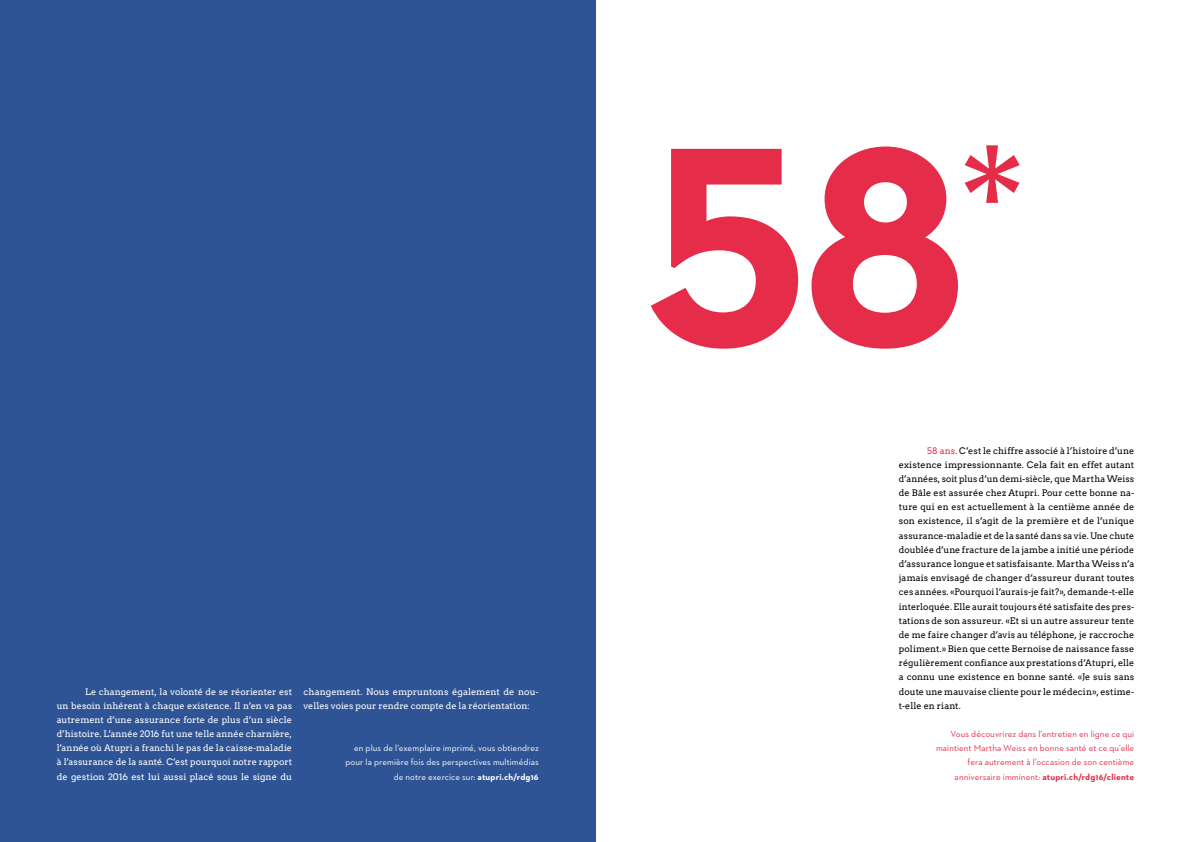
<style>
.page{position:relative;width:1191px;height:842px;background:#fff}
.page>*{position:absolute;margin:0;border:0;box-sizing:border-box;transform-origin:0 0}
.t1{font:700 290px "Neutraface 2 Text";color:#e52c48}
.t2{font:9px/14.2px "Arvo";letter-spacing:.005em;color:#000;text-align:justify}
.t3{font:9px/14.2px "Arvo";color:#fff;text-align:justify}
.t4{font:9px/14.2px "Neutraface 2 Text";letter-spacing:.01em;color:#e52c48;text-align:right}
.t5{font:9px/14.2px "Neutraface 2 Text";letter-spacing:.01em;color:#fff;text-align:right}
.s1{font-weight:700}
.s2{color:#e52c48}
</style>
<div class="page">
<div style="left:0;top:0;width:595px;height:842px;background:#2f5495"></div>
<p class="t3" style="left:57px;top:684px;width:237px;text-indent:28px">Le changement, la volonté de se réorienter est un besoin inhérent à chaque existence. Il n’en va pas autrement d’une assurance forte de plus d’un siècle d’histoire. L’année 2016 fut une telle année charnière, l’année où Atupri a franchi le pas de la caisse-maladie à l’assurance de la santé. C’est pourquoi notre rapport de gestion 2016 est lui aussi placé sous le signe du</p>
<p class="t3" style="left:303px;top:684px;width:237px">changement. Nous empruntons également de nou&shy;velles voies pour rendre compte de la réorientation:</p>
<p class="t5" style="left:345px;top:741px;width:195px">en plus de l’exemplaire imprimé, vous obtiendrez pour la première fois des perspectives multimédias de notre exercice sur: <span class="s1">atupri.ch/rdg16</span></p>
<h1 class="t1" style="left:644px;top:62px;width:387px">58<sup>*</sup></h1>
<p class="t2" style="left:899px;top:443px;width:237px;text-indent:28px"><span class="s2">58 ans.</span> C’est le chiffre associé à l’histoire d’une existence impressionnante. Cela fait en effet autant d’années, soit plus d’un demi-siècle, que Martha Weiss de Bâle est assurée chez Atupri. Pour cette bonne na&shy;ture qui en est actuellement à la centième année de son existence, il s’agit de la première et de l’unique assurance-maladie et de la santé dans sa vie. Une chute doublée d’une fracture de la jambe a initié une période d’assurance longue et satisfaisante. Martha Weiss n’a jamais envisagé de changer d’assureur durant toutes ces années. «Pourquoi l’aurais-je fait?», demande-t-elle interloquée. Elle aurait toujours été satisfaite des pres&shy;tations de son assureur. «Et si un autre assureur tente de me faire changer d’avis au téléphone, je raccroche poliment.» Bien que cette Bernoise de naissance fasse régulièrement confiance aux prestations d’Atupri, elle a connu une existence en bonne santé. «Je suis sans doute une mauvaise cliente pour le médecin», estime&shy;t-elle en riant.</p>
<p class="t4" style="left:936px;top:727px;width:200px">Vous découvrirez dans l’entretien en ligne ce qui maintient Martha Weiss en bonne santé et ce qu’elle fera autrement à l’occasion de son centième anniversaire imminent: <span class="s1">atupri.ch/rdg16/cliente</span></p>
</div>
